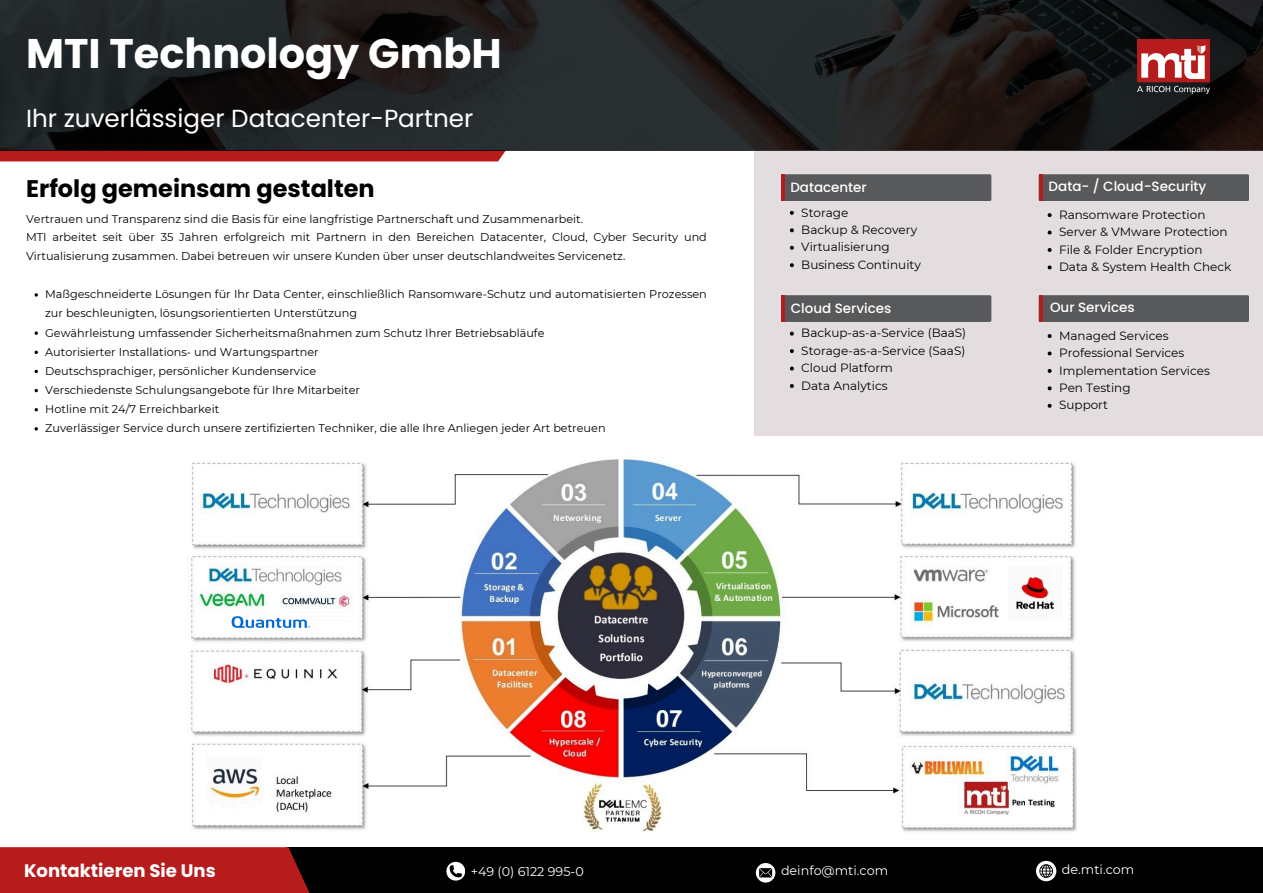
<style>
.page{position:relative;width:1263px;height:893px;background:#fff}
.page>*{position:absolute;margin:0;border:0;box-sizing:border-box;transform-origin:0 0}
.t1{font:700 41.4px "Poppins";color:#fff}
.t2{font:24.67px "Poppins";color:#fff}
.t3{font:700 24px "Poppins";color:#000}
.t4{font:700 18px "Poppins";color:#fff}
.t5{font:500 13.5px "Poppins";color:#fff}
.t6{font:12.75px "Montserrat";color:#fff}
.t7{font:12px "Montserrat";color:#000}
.t8{font:11.25px/18.6px "Montserrat";color:#000}
</style>
<div class="page">
<div style="left:754px;top:151px;width:509px;height:284px;background:#e3dddf"></div>
<div style="left:286px;top:847px;width:977px;height:46px;background:#000"></div>
<div style="left:0;top:847px;width:310px;height:46px;background:#b71c1c"></div>
<div style="left:785px;top:174px;width:206px;height:27px;background:#58595b"></div>
<hr style="left:781px;top:174px;width:4px;height:27px;background:#b71c1c">
<div style="left:0;top:151px;width:506px;height:10px;background:#b71c1c"></div>
<svg style="left:0;top:0;width:1263px;height:151px;background:#1e1e1f"></svg>
<img style="left:1138px;top:40px;width:71px;height:53px">
<svg style="left:446px;top:862px;width:19px;height:19px"></svg>
<svg style="left:1036px;top:861px;width:20px;height:20px"></svg>
<svg style="left:756px;top:863px;width:19px;height:19px"></svg>
<div style="left:1042px;top:295px;width:207px;height:27px;background:#58595b"></div>
<hr style="left:1039px;top:295px;width:3px;height:27px;background:#b71c1c">
<div style="left:785px;top:295px;width:206px;height:27px;background:#58595b"></div>
<hr style="left:781px;top:295px;width:4px;height:27px;background:#b71c1c">
<div style="left:1042px;top:174px;width:207px;height:27px;background:#58595b"></div>
<hr style="left:1039px;top:174px;width:3px;height:27px;background:#b71c1c">
<img style="left:191px;top:458px;width:885px;height:374px">
<div style="left:245px;top:616px;width:67px;height:14px;background:#fff"></div>
<svg style="left:232px;top:616px;width:78px;height:12px"></svg>
<svg style="left:35px;top:293px;width:3px;height:4px"></svg>
<svg style="left:35px;top:331px;width:3px;height:4px"></svg>
<svg style="left:1048px;top:213px;width:3px;height:4px"></svg>
<svg style="left:1048px;top:248px;width:3px;height:4px"></svg>
<svg style="left:1048px;top:265px;width:3px;height:4px"></svg>
<svg style="left:1048px;top:334px;width:3px;height:4px"></svg>
<svg style="left:1048px;top:351px;width:3px;height:4px"></svg>
<svg style="left:1048px;top:369px;width:3px;height:4px"></svg>
<svg style="left:1048px;top:386px;width:3px;height:4px"></svg>
<svg style="left:1048px;top:404px;width:3px;height:4px"></svg>
<svg style="left:790px;top:332px;width:4px;height:4px"></svg>
<svg style="left:790px;top:349px;width:4px;height:4px"></svg>
<svg style="left:790px;top:366px;width:4px;height:4px"></svg>
<svg style="left:790px;top:384px;width:4px;height:4px"></svg>
<svg style="left:790px;top:211px;width:4px;height:4px"></svg>
<svg style="left:790px;top:228px;width:4px;height:4px"></svg>
<svg style="left:790px;top:246px;width:4px;height:4px"></svg>
<svg style="left:790px;top:263px;width:4px;height:4px"></svg>
<p class="t1" style="left:26px;top:24px;width:477px">MTI Technology GmbH</p>
<p class="t2" style="left:26px;top:101px;width:449px">Ihr zuverlässiger Datacenter-Partner</p>
<p class="t3" style="left:26px;top:172px;width:350px">Erfolg gemeinsam gestalten</p>
<p class="t8" style="left:26px;top:209px;width:559px">Vertrauen und Transparenz sind die Basis für eine langfristige Partnerschaft und Zusammenarbeit.</p>
<p class="t8" style="left:26px;top:228px;width:682px">MTI arbeitet seit über 35 Jahren erfolgreich mit Partnern in den Bereichen Datacenter, Cloud, Cyber Security und<br>Virtualisierung zusammen. Dabei betreuen wir unsere Kunden über unser deutschlandweites Servicenetz.</p>
<h5 class="t8" style="left:45px;top:285px;width:663px;line-height:19.1px">Maßgeschneiderte Lösungen für Ihr Data Center, einschließlich Ransomware-Schutz und automatisierten Prozessen zur beschleunigten, lösungsorientierten Unterstützung</h5>
<p class="t8" style="left:45px;top:323px;width:501px">Gewährleistung umfassender Sicherheitsmaßnahmen zum Schutz Ihrer Betriebsabläufe</p>
<p class="t8" style="left:45px;top:342px;width:275px">Autorisierter Installations- und Wartungspartner</p>
<p class="t8" style="left:45px;top:361px;width:272px">Deutschsprachiger, persönlicher Kundenservice</p>
<p class="t8" style="left:45px;top:380px;width:316px">Verschiedenste Schulungsangebote für Ihre Mitarbeiter</p>
<h5 class="t8" style="left:45px;top:400px;width:176px">Hotline mit 24/7 Erreichbarkeit</h5>
<p class="t8" style="left:45px;top:419px;width:562px">Zuverlässiger Service durch unsere zertifizierten Techniker, die alle Ihre Anliegen jeder Art betreuen</p>
<p class="t5" style="left:790px;top:178px;width:78px">Datacenter</p>
<p class="t7" style="left:801px;top:205px;width:49px">Storage</p>
<p class="t7" style="left:801px;top:222px;width:117px">Backup &amp; Recovery</p>
<h4 class="t7" style="left:801px;top:240px;width:90px">Virtualisierung</h4>
<p class="t7" style="left:801px;top:257px;width:121px">Business Continuity</p>
<p class="t5" style="left:1049px;top:177px;width:159px">Data- / Cloud-Security</p>
<p class="t7" style="left:1059px;top:207px;width:148px">Ransomware Protection</p>
<p class="t7" style="left:1059px;top:225px;width:170px">Server &amp; VMware Protection</p>
<p class="t7" style="left:1059px;top:242px;width:145px">File &amp; Folder Encryption</p>
<h5 class="t7" style="left:1059px;top:259px;width:174px">Data &amp; System Health Check</h5>
<h5 class="t5" style="left:791px;top:299px;width:102px">Cloud Services</h5>
<p class="t5" style="left:1050px;top:298px;width:86px">Our Services</p>
<p class="t7" style="left:801px;top:326px;width:166px">Backup-as-a-Service (BaaS)</p>
<p class="t7" style="left:801px;top:343px;width:166px">Storage-as-a-Service (SaaS)</p>
<p class="t7" style="left:801px;top:360px;width:93px">Cloud Platform</p>
<p class="t7" style="left:801px;top:378px;width:88px">Data Analytics</p>
<p class="t7" style="left:1059px;top:328px;width:111px">Managed Services</p>
<p class="t7" style="left:1059px;top:345px;width:127px">Professional Services</p>
<p class="t7" style="left:1059px;top:363px;width:152px">Implementation Services</p>
<p class="t7" style="left:1059px;top:380px;width:73px">Pen Testing</p>
<p class="t7" style="left:1059px;top:398px;width:50px">Support</p>
<p class="t4" style="left:24px;top:858px;width:193px">Kontaktieren Sie Uns</p>
<p class="t6" style="left:471px;top:863px;width:115px">+49 (0) 6122 995-0</p>
<h2 class="t6" style="left:1062px;top:861px;width:74px">de.mti.com</h2>
<h6 class="t6" style="left:781px;top:863px;width:109px">deinfo@mti.com</h6>
</div>
